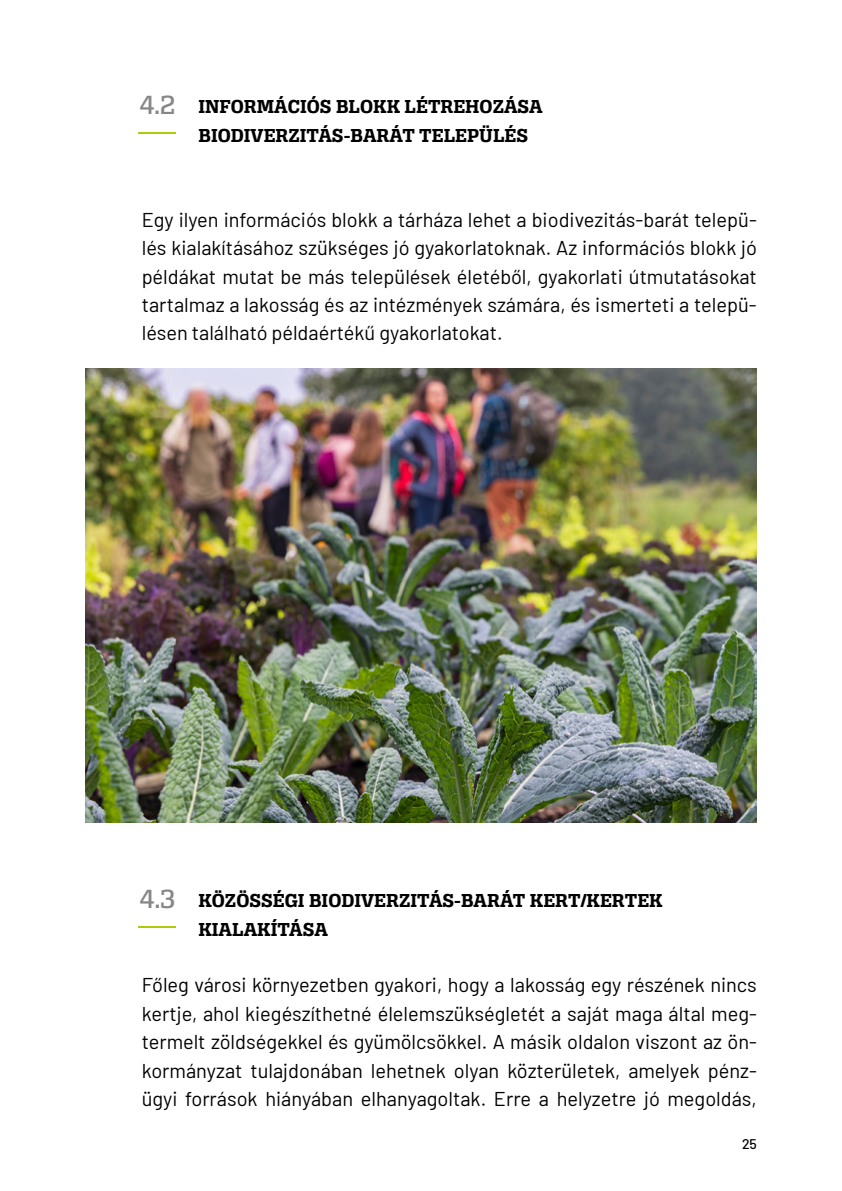
<style>
.page{position:relative;width:842px;height:1191px;background:#fff}
.page>*{position:absolute;margin:0;border:0;box-sizing:border-box;transform-origin:0 0}
.t1{font:64px "Alianza Slab 100";color:#afca0b}
.t2{font:28px "Alianza Slab 500";color:#878787}
.t3{font:20px/28.4px "Barlow";color:#000;text-align:justify}
.t4{font:20px/28.4px "Alianza Slab 700";color:#000}
.t5{font:500 14px "Barlow";color:#000}
</style>
<div class="page">
<img style="left:85px;top:369px;width:672px;height:453px">
<h2 class="t2" style="left:139px;top:89px;width:37px">4.2</h2>
<h1 class="t1" style="left:135px;top:72px;width:45px">__</h1>
<p class="t4" style="left:198px;top:93px;width:346px">INFORMÁCIÓS BLOKK LÉTREHOZÁSA<br>BIODIVERZITÁS-BARÁT TELEPÜLÉS</p>
<p class="t3" style="left:142px;top:204px;width:617px">Egy ilyen információs blokk a tárháza lehet a biodivezitás-barát telepü&shy;lés kialakításához szükséges jó gyakorlatoknak. Az információs blokk jó példákat mutat be más települések életéből, gyakorlati útmutatásokat tartalmaz a lakosság és az intézmények számára, és ismerteti a telepü&shy;lésen található példaértékű gyakorlatokat.</p>
<h2 class="t2" style="left:139px;top:882px;width:37px">4.3</h2>
<h1 class="t1" style="left:135px;top:865px;width:45px">__</h1>
<p class="t4" style="left:198px;top:886px;width:466px">KÖZÖSSÉGI BIODIVERZITÁS-BARÁT KERT/KERTEK<br>KIALAKÍTÁSA</p>
<p class="t3" style="left:142px;top:969px;width:617px">Főleg városi környezetben gyakori, hogy a lakosság egy részének nincs kertje, ahol kiegészíthetné élelemszükségletét a saját maga által meg&shy;termelt zöldségekkel és gyümölcsökkel. A másik oldalon viszont az ön&shy;kormányzat tulajdonában lehetnek olyan közterületek, amelyek pénz&shy;ügyi források hiányában elhanyagoltak. Erre a helyzetre jó megoldás,</p>
<p class="t5" style="left:742px;top:1133px;width:16px">25</p>
</div>
